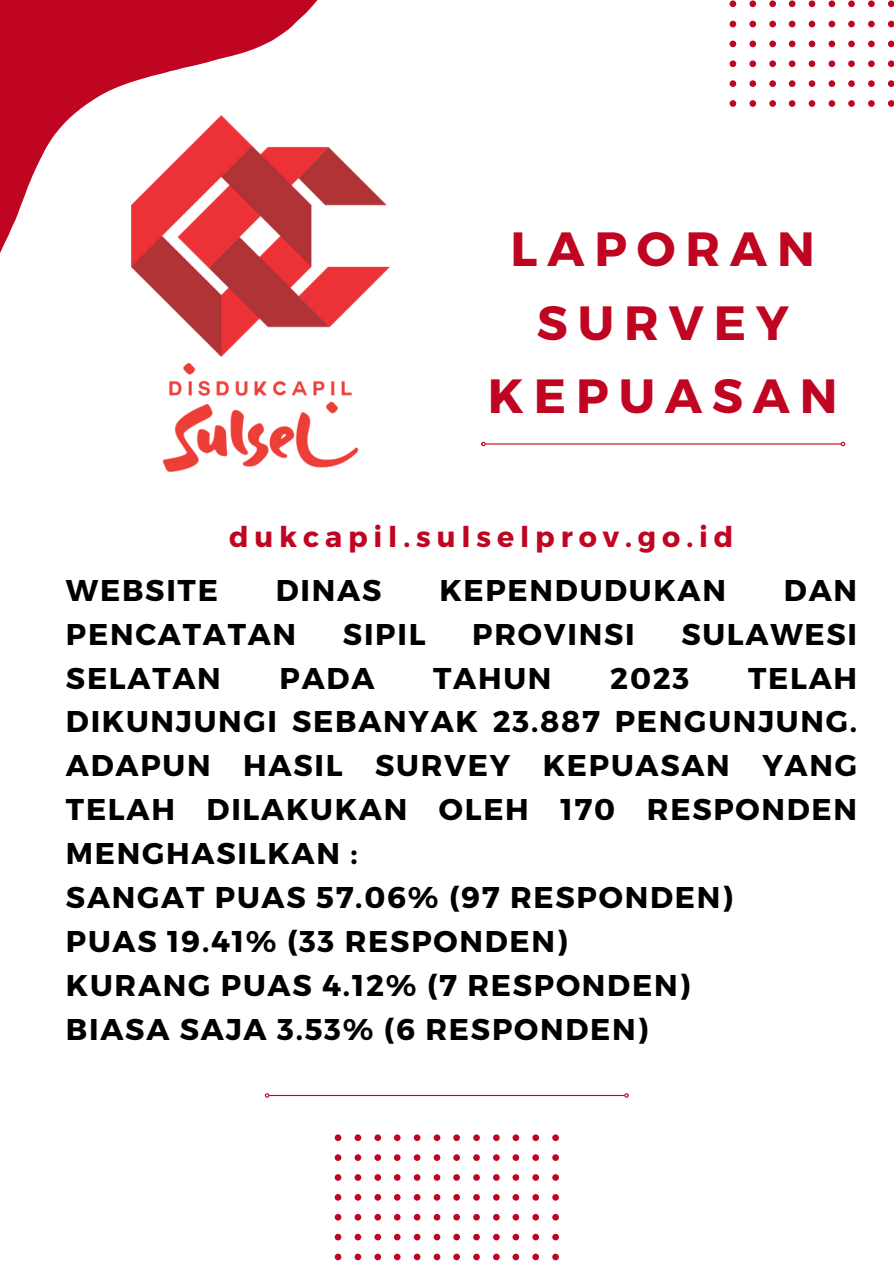
<style>
.page{position:relative;width:894px;height:1264px;background:#fff}
.page>*{position:absolute;margin:0;border:0;box-sizing:border-box;transform-origin:0 0}
.t1{font:700 48px/73.2px "Montserrat";letter-spacing:.205em;color:#bf0521;text-align:center}
.t2{font:700 30px/43.8px "Montserrat";letter-spacing:.06em;color:#000;text-align:justify}
.t3{font:700 28.5px "Montserrat";letter-spacing:.205em;color:#bf0521}
</style>
<div class="page">
<svg style="left:0;top:0;width:318px;height:253px;fill:#bf0521"></svg>
<hr style="left:269px;top:1094px;width:355px;height:2px;background:#bf0521">
<svg style="left:265px;top:1093px;width:4px;height:4px"></svg>
<svg style="left:624px;top:1093px;width:4px;height:4px"></svg>
<hr style="left:485px;top:443px;width:355px;height:1px;background:#bf0521">
<svg style="left:481px;top:442px;width:4px;height:4px"></svg>
<svg style="left:840px;top:442px;width:5px;height:4px"></svg>
<svg style="left:729px;top:0;width:164px;height:107px"></svg>
<svg style="left:334px;top:1134px;width:224px;height:127px"></svg>
<img style="left:131px;top:115px;width:258px;height:356px">
<p class="t1" style="left:488px;top:210px;width:351px">LAPORAN<br>SURVEY<br>KEPUASAN</p>
<p class="t3" style="left:229px;top:518px;width:506px">dukcapil.sulselprov.go.id</p>
<p class="t2" style="left:66px;top:566px;width:153px">WEBSITE</p>
<p class="t2" style="left:276px;top:566px;width:107px">DINAS</p>
<p class="t2" style="left:439px;top:566px;width:288px">KEPENDUDUKAN</p>
<p class="t2" style="left:783px;top:566px;width:75px">DAN</p>
<p class="t2" style="left:66px;top:610px;width:232px">PENCATATAN</p>
<p class="t2" style="left:343px;top:610px;width:84px">SIPIL</p>
<p class="t2" style="left:472px;top:610px;width:164px">PROVINSI</p>
<p class="t2" style="left:681px;top:610px;width:177px">SULAWESI</p>
<p class="t2" style="left:66px;top:654px;width:156px">SELATAN</p>
<p class="t2" style="left:279px;top:654px;width:96px">PADA</p>
<p class="t2" style="left:433px;top:654px;width:120px">TAHUN</p>
<p class="t2" style="left:610px;top:654px;width:81px">2023</p>
<p class="t2" style="left:66px;top:654px;width:792px;text-indent:682px">TELAH DIKUNJUNGI SEBANYAK 23.887 PENGUNJUNG.<br>ADAPUN HASIL SURVEY KEPUASAN YANG TELAH DILAKUKAN OLEH 170 RESPONDEN MENGHASILKAN :</p>
<p class="t2" style="left:66px;top:873px;width:668px">SANGAT PUAS 57.06% (97 RESPONDEN)</p>
<p class="t2" style="left:66px;top:917px;width:503px">PUAS 19.41% (33 RESPONDEN)</p>
<p class="t2" style="left:66px;top:961px;width:625px">KURANG PUAS 4.12% (7 RESPONDEN)</p>
<p class="t2" style="left:66px;top:1005px;width:583px">BIASA SAJA 3.53% (6 RESPONDEN)</p>
</div>
